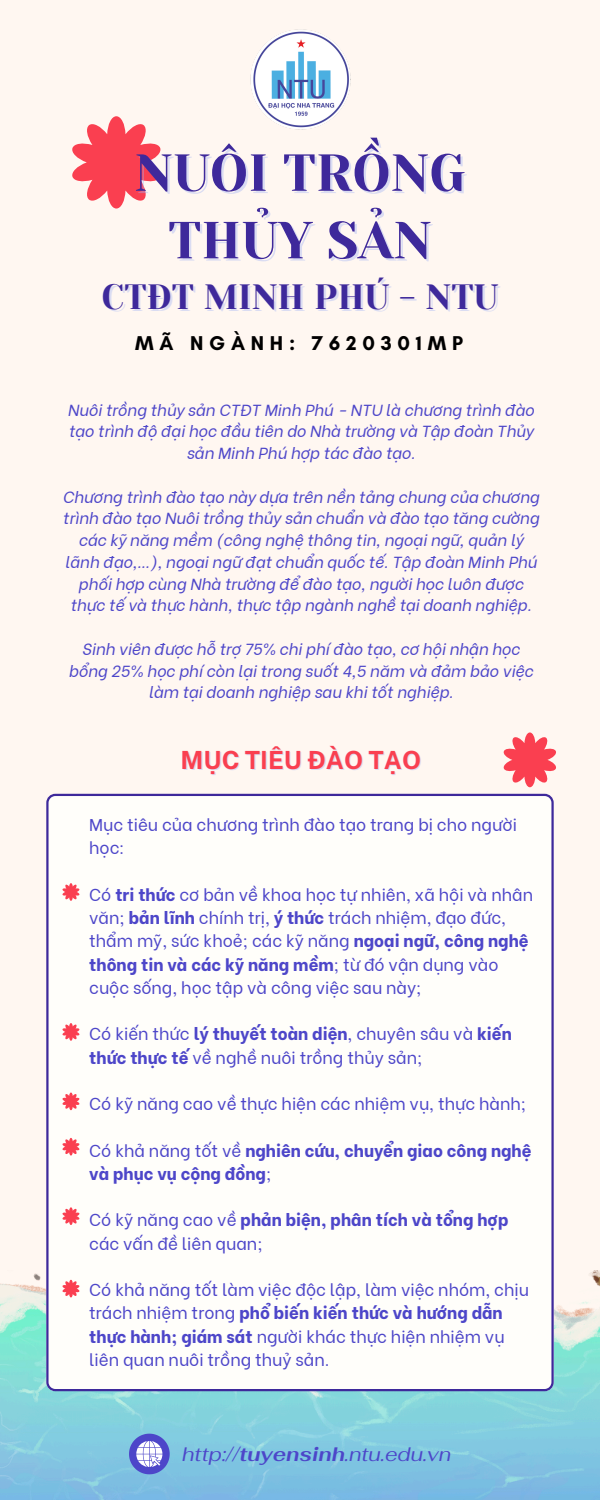
<style>
.page{position:relative;width:600px;height:1500px;background:#fff7f1}
.page>*{position:absolute;margin:0;border:0;box-sizing:border-box;transform-origin:0 0}
.t1{font:52px "Yeseva One";color:#3e299b}
.t2{font:35px "Yeseva One";color:#3e299b}
.t3{font:700 25px "Public Sans";color:#fa3f50}
.t4{font:700 20.4px "Glacial Indifference";letter-spacing:.285em;color:#000}
.t5{font:italic 20px "Fahkwang";color:#4d46c9}
.t6{font:17px/23.2px "Be Vietnam";color:#4d46c9}
.t7{font:800 17px/23.2px "Be Vietnam";color:#4d46c9}
.t8{font:italic 16px/21.8px "Be Vietnam";color:#4d46c9;text-align:center}
.s1{font-weight:800}
.s2{font-weight:400}
.s3{font-weight:700}
</style>
<div class="page">
<svg style="left:72px;top:116px;width:89px;height:92px"></svg>
<img style="left:0;top:1270px;width:600px;height:230px">
<div style="left:46px;top:794px;width:508px;height:597px;background:#fffefa"></div>
<svg style="left:503px;top:732px;width:53px;height:55px"></svg>
<img style="left:250px;top:29px;width:101px;height:101px">
<svg style="left:62px;top:883px;width:18px;height:18px"></svg>
<svg style="left:62px;top:1023px;width:18px;height:18px"></svg>
<svg style="left:62px;top:1138px;width:18px;height:18px"></svg>
<svg style="left:62px;top:1280px;width:18px;height:17px"></svg>
<svg style="left:62px;top:1093px;width:18px;height:17px"></svg>
<svg style="left:62px;top:1207px;width:18px;height:18px"></svg>
<svg style="left:129px;top:1434px;width:41px;height:40px"></svg>
<h1 class="t1" style="left:134px;top:143px;width:333px">NUÔI TRỒNG</h1>
<h3 class="t1" style="left:168px;top:211px;width:265px">THỦY SẢN</h3>
<p class="t2" style="left:102px;top:277px;width:398px">CTĐT MINH PHÚ - NTU</p>
<p class="t4" style="left:135px;top:330px;width:330px">MÃ NGÀNH: 7620301MP</p>
<p class="t8" style="left:67px;top:397px;width:468px">Nuôi trồng thủy sản CTĐT Minh Phú - NTU là chương trình đào tạo trình độ đại học đầu tiên do Nhà trường và Tập đoàn Thủy sản Minh Phú hợp tác đào tạo.</p>
<h2 class="t8" style="left:62px;top:484px;width:478px">Chương trình đào tạo này dựa trên nền tảng chung của chương trình đào tạo Nuôi trồng thủy sản chuẩn và đào tạo tăng cường các kỹ năng mềm (công nghệ thông tin, ngoại ngữ, quản lý lãnh đạo,…), ngoại ngữ đạt chuẩn quốc tế. Tập đoàn Minh Phú phối hợp cùng Nhà trường để đào tạo, người học luôn được thực tế và thực hành, thực tập ngành nghề tại doanh nghiệp.</h2>
<p class="t8" style="left:68px;top:637px;width:466px">Sinh viên được hỗ trợ 75% chi phí đào tạo, cơ hội nhận học bổng 25% học phí còn lại trong suốt 4,5 năm và đảm bảo việc làm tại doanh nghiệp sau khi tốt nghiệp.</p>
<p class="t3" style="left:181px;top:746px;width:242px">MỤC TIÊU ĐÀO TẠO</p>
<p class="t6" style="left:89px;top:812px;width:429px">Mục tiêu của chương trình đào tạo trang bị cho người học:</p>
<p class="t6" style="left:89px;top:881px;width:445px">Có <span class="s1">tri thức</span> cơ bản về khoa học tự nhiên, xã hội và nhân văn; <span class="s1">bản lĩnh</span> chính trị, <span class="s1">ý thức</span> trách nhiệm, đạo đức, thẩm mỹ, sức khoẻ; các kỹ năng <span class="s1">ngoại ngữ, công nghệ thông tin và các kỹ năng mềm</span>; từ đó vận dụng vào cuộc sống, học tập và công việc sau này;</p>
<p class="t6" style="left:89px;top:1021px;width:424px">Có kiến thức <span class="s1">lý thuyết toàn diện</span>, chuyên sâu và <span class="s1">kiến thức thực tế</span> về nghề nuôi trồng thủy sản;</p>
<p class="t6" style="left:89px;top:1091px;width:438px">Có kỹ năng cao về thực hiện các nhiệm vụ, thực hành;</p>
<p class="t7" style="left:89px;top:1137px;width:444px"><span class="s2">Có khả năng tốt về</span> nghiên cứu, chuyển giao công nghệ và phục vụ cộng đồng<span class="s2">;</span></p>
<p class="t6" style="left:89px;top:1207px;width:421px">Có kỹ năng cao về <span class="s1">phản biện, phân tích và tổng hợp </span>các vấn đề liên quan;</p>
<p class="t6" style="left:89px;top:1277px;width:441px">Có khả năng tốt làm việc độc lập, làm việc nhóm, chịu trách nhiệm trong <span class="s1">phổ biến kiến thức và hướng dẫn thực hành; giám sát</span> người khác thực hiện nhiệm vụ liên quan nuôi trồng thuỷ sản.</p>
<p class="t5" style="left:182px;top:1441px;width:270px">http://<span class="s3">tuyensinh</span>.ntu.edu.vn</p>
</div>
